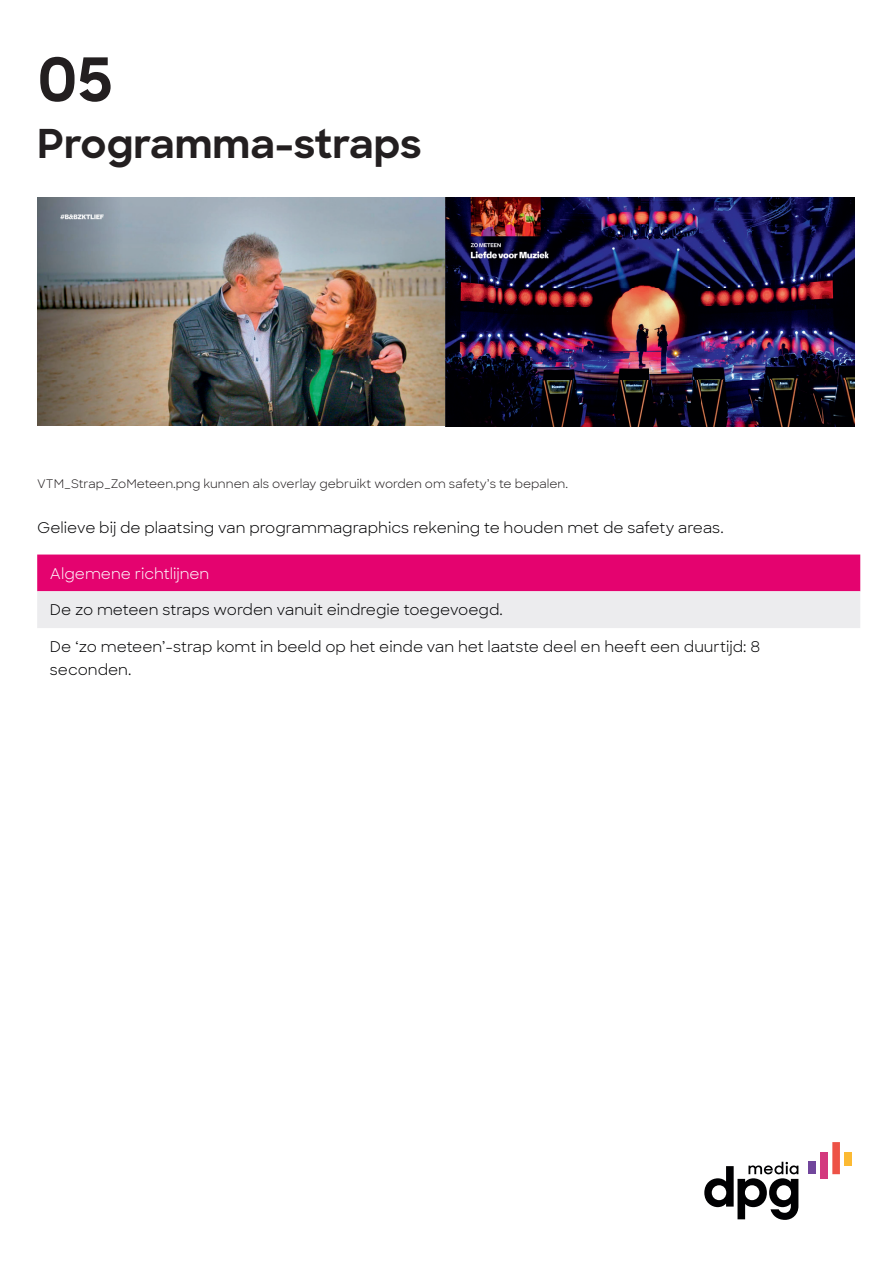
<style>
.page{position:relative;width:893px;height:1263px;background:#fff}
.page>*{position:absolute;margin:0;border:0;box-sizing:border-box;transform-origin:0 0}
.t1{font:700 60px "Sharp Sans";color:#231f20}
.t2{font:700 40.5px "Sharp Sans";color:#231f20}
.t3{font:15px/22.5px "Sharp Sans";color:#000002}
.t4{font:15px "Sharp Sans";color:#fff}
.t5{font:12px "Sharp Sans";color:#231f20}
</style>
<div class="page">
<svg style="left:704px;top:1162px;width:94px;height:58px"></svg>
<div style="left:808px;top:1162px;width:7px;height:12px;background:#71469c"></div>
<div style="left:845px;top:1152px;width:7px;height:13px;background:#fcba33"></div>
<div style="left:820px;top:1152px;width:8px;height:27px;background:#d3397e"></div>
<div style="left:832px;top:1142px;width:8px;height:32px;background:#ed5246"></div>
<svg style="left:37px;top:554px;width:823px;height:74px"></svg>
<img style="left:37px;top:197px;width:817px;height:230px">
<h1 class="t1" style="left:37px;top:35px;width:77px">05</h1>
<h2 class="t2" style="left:37px;top:114px;width:386px">Programma-straps</h2>
<p class="t5" style="left:37px;top:475px;width:532px">VTM_Strap_ZoMeteen.png kunnen als overlay gebruikt worden om safety’s te bepalen.</p>
<p class="t3" style="left:37px;top:516px;width:688px">Gelieve bij de plaatsing van programmagraphics rekening te houden met de safety areas.</p>
<p class="t4" style="left:50px;top:562px;width:161px">Algemene richtlijnen</p>
<p class="t3" style="left:50px;top:598px;width:454px">De zo meteen straps worden vanuit eindregie toegevoegd.</p>
<p class="t3" style="left:50px;top:635px;width:712px">De ‘zo meteen’-strap komt in beeld op het einde van het laatste deel en heeft een duurtijd: 8 seconden.</p>
</div>
